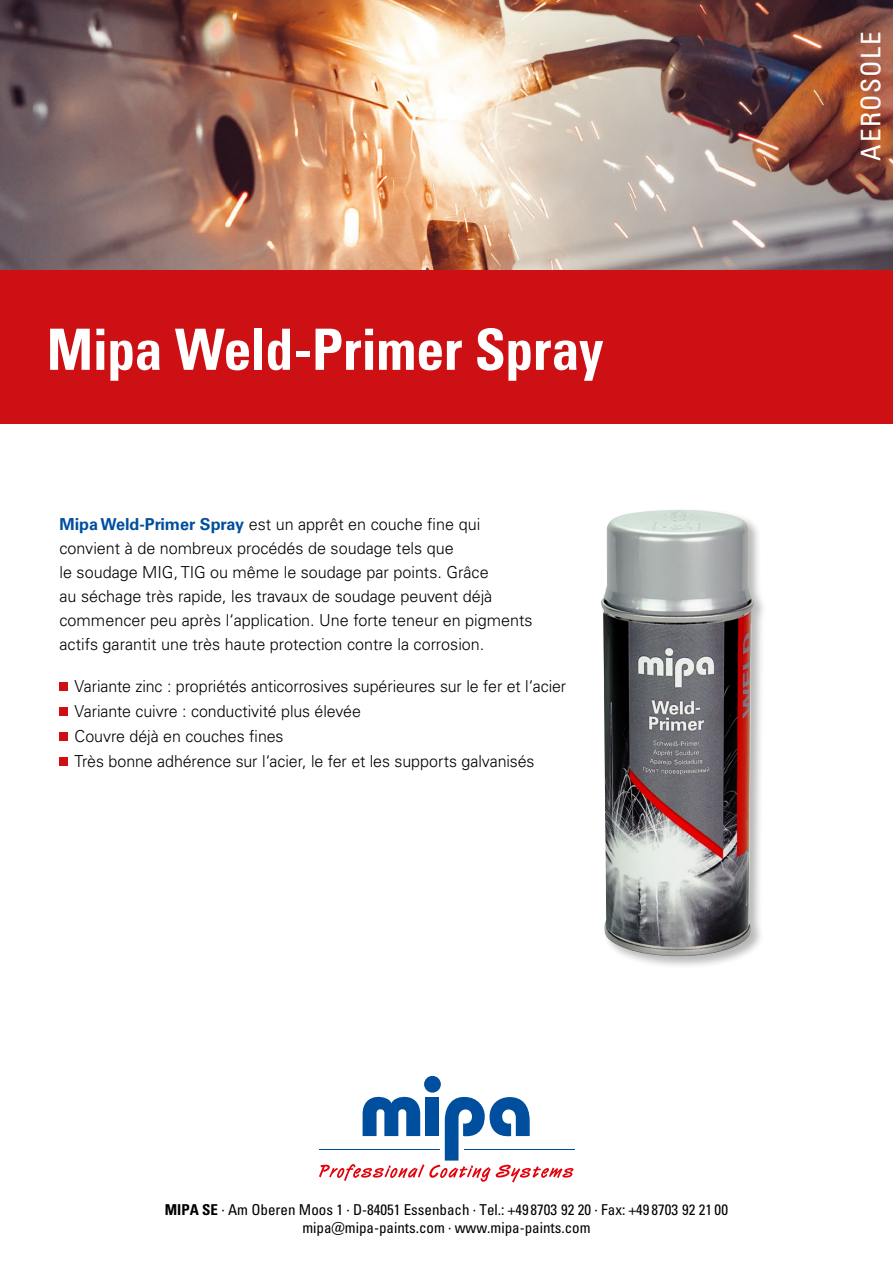
<style>
.page{position:relative;width:893px;height:1263px;background:#fff}
.page>*{position:absolute;margin:0;border:0;box-sizing:border-box;transform-origin:0 0}
.t1{font:57px "Univers LTCYR 67 Bold Cond";letter-spacing:-.01em;color:#fff}
.t2{font:condensed 27px "Univers LTCYR 57";letter-spacing:.05em;color:#fff}
.t3{font:300 16.5px/24px "Univers LT Pro 45";color:#000}
.t4{font:condensed 15px/18px "Univers LTCYR 57";color:#000;text-align:center}
.s1{font-family:"Univers LT Pro 65";font-weight:700;color:#004e9e}
.s2{font-family:"Univers LTCYR 67 Bold Cond";font-stretch:normal}
</style>
<div class="page">
<img style="left:0;top:0;width:893px;height:270px">
<div style="left:0;top:270px;width:893px;height:154px;background:#cd1013"></div>
<hr style="left:464px;top:1149px;width:110px;height:1px;background:#004e9e">
<div style="left:424px;top:1076px;width:17px;height:16px;background:#004e9e;border-radius:50%"></div>
<svg style="left:319px;top:1091px;width:254px;height:91px"></svg>
<div style="left:599px;top:507px;width:168px;height:463px;background:#000;opacity:.28"></div>
<img style="left:600px;top:509px;width:154px;height:449px">
<div style="left:60px;top:682px;width:8px;height:8px;background:#cd1013"></div>
<div style="left:60px;top:707px;width:8px;height:8px;background:#cd1013"></div>
<div style="left:60px;top:732px;width:8px;height:9px;background:#cd1013"></div>
<div style="left:60px;top:758px;width:8px;height:8px;background:#cd1013"></div>
<h1 class="t1" style="left:47px;top:315px;width:558px">Mipa Weld-Primer Spray</h1>
<p class="t3" style="left:60px;top:512px;width:474px"><span class="s1">Mipa Weld-Primer Spray</span> est un apprêt en couche fine qui convient à de nombreux procédés de soudage tels que<br>le soudage MIG, TIG ou même le soudage par points. Grâce<br>au séchage très rapide, les travaux de soudage peuvent déjà commencer peu après l‘application. Une forte teneur en pigments actifs garantit une très haute protection contre la corrosion.</p>
<p class="t3" style="left:75px;top:673px;width:493px;line-height:25.2px">Variante zinc : propriétés anticorrosives supérieures sur le fer et l‘acier Variante cuivre : conductivité plus élevée<br>Couvre déjà en couches fines<br>Très bonne adhérence sur l‘acier, le fer et les supports galvanisés</p>
<h2 class="t2" style="left:854px;top:161px;width:130px;rotate:-90deg">AEROSOLE</h2>
<p class="t4" style="left:165px;top:1200px;width:565px"><span class="s2">MIPA SE</span> · Am Oberen Moos 1 · D-84051 Essenbach · Tel.: +49 8703 92 20 · Fax: +49 8703 92 21 00 mipa@mipa-paints.com · www.mipa-paints.com</p>
</div>
